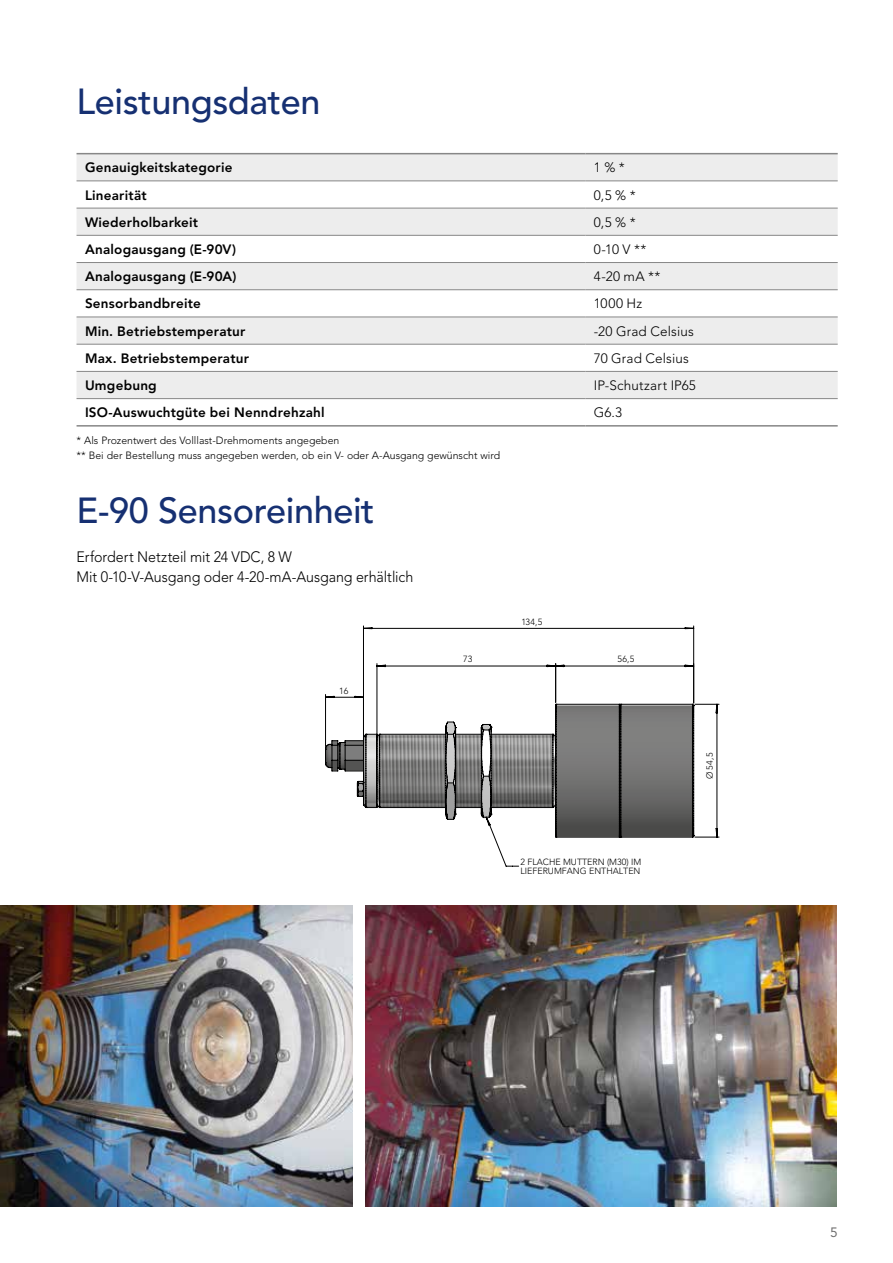
<style>
.page{position:relative;width:893px;height:1263px;background:#fff}
.page>*{position:absolute;margin:0;border:0;box-sizing:border-box;transform-origin:0 0}
.t1{font:500 36px "Avenir LT Std";letter-spacing:-.01em;color:#163072}
.t2{font:300 15px/19.5px "Avenir LT Std";letter-spacing:-.005em;color:#000;scale:.95 1}
.t3{font:800 13.5px "Avenir LT Std";letter-spacing:.015em;color:#000}
.t4{font:300 13.5px "Avenir LT Std";letter-spacing:.01em;color:#000}
.t5{font:13.5px "Avenir LT Std";color:#706f6f}
.t6{font:300 10.5px/15px "Avenir LT Std";color:#000}
.t7{font:300 8.85px/9px "Avenir LT Std";color:#000}
</style>
<div class="page">
<svg style="left:77px;top:154px;width:761px;height:244px;fill:#ededed"></svg>
<hr style="left:77px;top:180px;width:508px;height:1px;background:#878787">
<hr style="left:585px;top:180px;width:253px;height:1px;background:#878787">
<hr style="left:77px;top:208px;width:508px;height:1px;background:#878787">
<hr style="left:585px;top:208px;width:253px;height:1px;background:#878787">
<hr style="left:77px;top:235px;width:508px;height:1px;background:#878787">
<hr style="left:585px;top:235px;width:253px;height:1px;background:#878787">
<hr style="left:77px;top:262px;width:508px;height:1px;background:#878787">
<hr style="left:585px;top:262px;width:253px;height:1px;background:#878787">
<hr style="left:77px;top:289px;width:508px;height:1px;background:#878787">
<hr style="left:585px;top:289px;width:253px;height:1px;background:#878787">
<hr style="left:77px;top:317px;width:508px;height:1px;background:#878787">
<hr style="left:585px;top:317px;width:253px;height:1px;background:#878787">
<hr style="left:77px;top:344px;width:508px;height:1px;background:#878787">
<hr style="left:585px;top:344px;width:253px;height:1px;background:#878787">
<hr style="left:77px;top:371px;width:508px;height:1px;background:#878787">
<hr style="left:585px;top:371px;width:253px;height:1px;background:#878787">
<hr style="left:77px;top:398px;width:508px;height:1px;background:#878787">
<hr style="left:585px;top:398px;width:253px;height:1px;background:#878787">
<hr style="left:77px;top:153px;width:508px;height:1px;background:#878787">
<hr style="left:585px;top:153px;width:253px;height:1px;background:#878787">
<hr style="left:77px;top:425px;width:508px;height:2px;background:#878787">
<hr style="left:585px;top:425px;width:253px;height:2px;background:#878787">
<img style="left:0;top:906px;width:353px;height:300px">
<img style="left:365px;top:906px;width:471px;height:300px">
<hr style="left:268px;top:608px;width:482px;height:1px;background:#000">
<hr style="left:754px;top:608px;width:1px;height:279px;background:#000">
<hr style="left:268px;top:895px;width:482px;height:1px;background:#000">
<hr style="left:268px;top:608px;width:1px;height:279px;background:#000">
<svg style="left:325px;top:626px;width:394px;height:240px"></svg>
<h1 class="t1" style="left:77px;top:81px;width:246px">Leistungsdaten</h1>
<p class="t3" style="left:85px;top:160px;width:149px">Genauigkeitskategorie</p>
<p class="t4" style="left:594px;top:160px;width:33px">1 % *</p>
<p class="t3" style="left:85px;top:187px;width:63px">Linearität</p>
<p class="t4" style="left:594px;top:187px;width:43px">0,5 % *</p>
<p class="t3" style="left:85px;top:214px;width:115px">Wiederholbarkeit</p>
<p class="t4" style="left:594px;top:214px;width:43px">0,5 % *</p>
<p class="t3" style="left:85px;top:241px;width:153px">Analogausgang (E-90V)</p>
<p class="t4" style="left:594px;top:241px;width:54px">0-10 V **</p>
<p class="t3" style="left:85px;top:269px;width:153px">Analogausgang (E-90A)</p>
<p class="t4" style="left:594px;top:269px;width:68px">4-20 mA **</p>
<p class="t3" style="left:85px;top:296px;width:117px">Sensorbandbreite</p>
<p class="t4" style="left:594px;top:296px;width:50px">1000 Hz</p>
<p class="t3" style="left:85px;top:323px;width:162px">Min. Betriebstemperatur</p>
<p class="t4" style="left:594px;top:323px;width:101px">-20 Grad Celsius</p>
<p class="t3" style="left:85px;top:350px;width:165px">Max. Betriebstemperatur</p>
<p class="t4" style="left:594px;top:350px;width:97px">70 Grad Celsius</p>
<p class="t3" style="left:85px;top:377px;width:73px">Umgebung</p>
<p class="t4" style="left:594px;top:378px;width:104px">IP-Schutzart IP65</p>
<p class="t3" style="left:85px;top:405px;width:241px">ISO-Auswuchtgüte bei Nenndrehzahl</p>
<p class="t4" style="left:594px;top:405px;width:30px">G6.3</p>
<p class="t6" style="left:77px;top:433px;width:425px">* Als Prozentwert des Volllast-Drehmoments angegeben<br>** Bei der Bestellung muss angegeben werden, ob ein V- oder A-Ausgang gewünscht wird</p>
<h1 class="t1" style="left:77px;top:490px;width:300px">E-90 Sensoreinheit</h1>
<p class="t2" style="left:77px;top:548px;width:356px">Erfordert Netzteil mit 24 VDC, 8 W<br>Mit 0-10-V-Ausgang oder 4-20-mA-Ausgang erhältlich</p>
<p class="t7" style="left:339px;top:686px;width:11px">16</p>
<p class="t7" style="left:521px;top:617px;width:23px">134,5</p>
<p class="t7" style="left:463px;top:655px;width:11px">73</p>
<p class="t7" style="left:617px;top:655px;width:18px">56,5</p>
<p class="t7" style="left:705px;top:779px;width:28px;rotate:-90deg">Ø 54,5</p>
<p class="t7" style="left:520px;top:857px;width:122px">2 FLACHE MUTTERN (M30) IM<br>LIEFERUMFANG ENTHALTEN</p>
<p class="t5" style="left:830px;top:1225px;width:9px">5</p>
</div>
